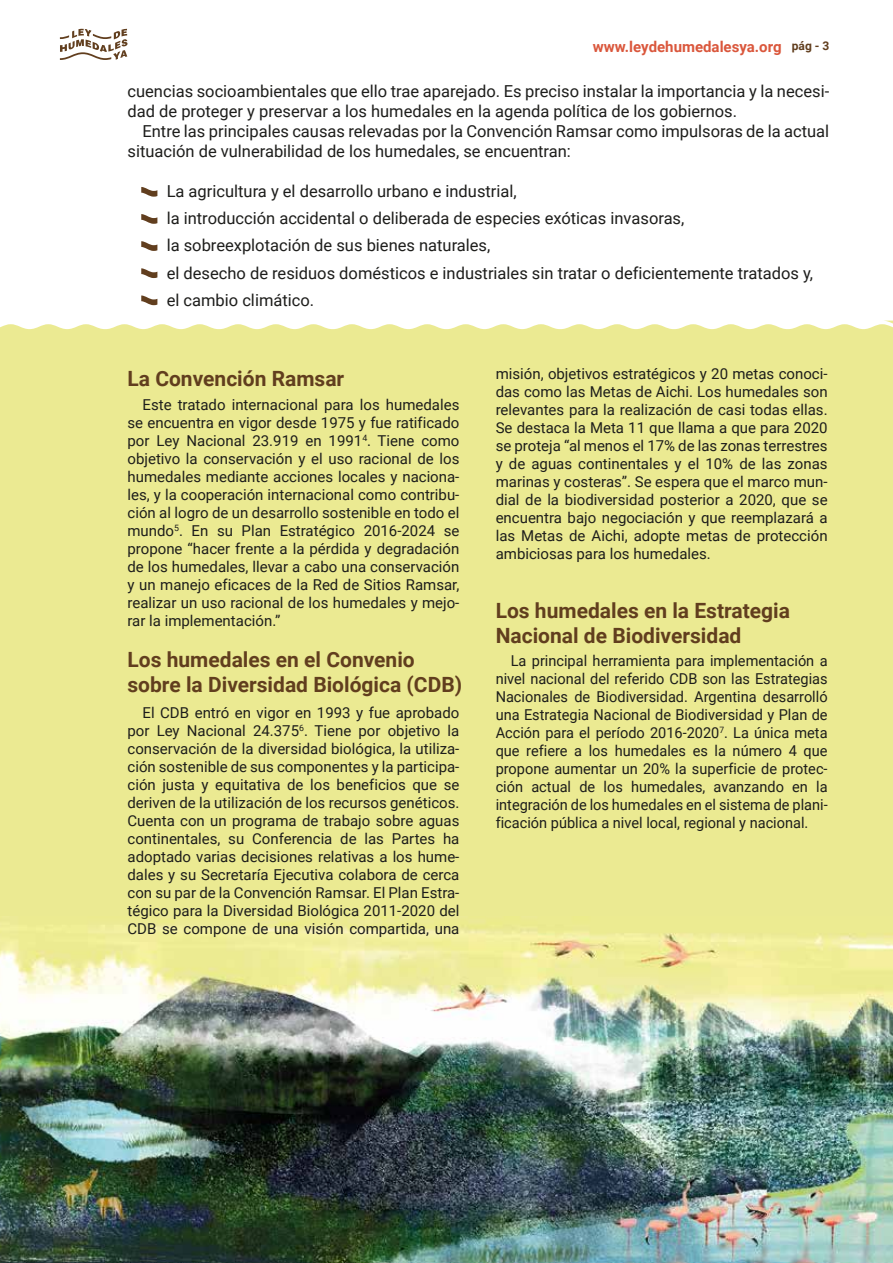
<style>
.page{position:relative;width:893px;height:1263px;background:#fff}
.page>*{position:absolute;margin:0;border:0;box-sizing:border-box;transform-origin:0 0}
.t1{font:700 21px/25.2px "Roboto";color:#613e1e}
.t2{font:16.5px/27.3px "Roboto";color:#1d1d1b}
.t3{font:15px/18px "Roboto";color:#1d1d1b;text-align:justify}
.t4{font:700 15px "Roboto";color:#da573c}
.t5{font:700 12px "Roboto";color:#613e1e}
</style>
<div class="page">
<div style="left:0;top:321px;width:893px;height:596px;background:#ebea92"></div>
<svg style="left:141px;top:187px;width:16px;height:10px"></svg>
<svg style="left:141px;top:214px;width:16px;height:10px"></svg>
<svg style="left:141px;top:241px;width:16px;height:10px"></svg>
<svg style="left:141px;top:268px;width:16px;height:10px"></svg>
<svg style="left:141px;top:295px;width:16px;height:10px"></svg>
<img style="left:0;top:917px;width:893px;height:346px">
<svg style="left:60px;top:29px;width:68px;height:31px"></svg>
<p class="t4" style="left:593px;top:37px;width:190px">www.leydehumedalesya.org</p>
<p class="t5" style="left:792px;top:38px;width:39px">pág - 3</p>
<p class="t2" style="left:128px;top:81px;width:703px;line-height:19.8px">cuencias socioambientales que ello trae aparejado. Es preciso instalar la importancia y la necesi&shy;dad de proteger y preservar a los humedales en la agenda política de los gobiernos.</p>
<p class="t2" style="left:128px;top:121px;width:703px;line-height:19.8px;text-indent:15px">Entre las principales causas relevadas por la Convención Ramsar como impulsoras de la actual situación de vulnerabilidad de los humedales, se encuentran:</p>
<p class="t2" style="left:167px;top:177px;width:648px">La agricultura y el desarrollo urbano e industrial,<br>la introducción accidental o deliberada de especies exóticas invasoras,<br>la sobreexplotación de sus bienes naturales,<br>el desecho de residuos domésticos e industriales sin tratar o deficientemente tratados y, el cambio climático.</p>
<h1 class="t1" style="left:128px;top:365px;width:218px">La Convención Ramsar</h1>
<p class="t3" style="left:128px;top:395px;width:333px;text-indent:15px">Este tratado internacional para los humedales se encuentra en vigor desde 1975 y fue ratificado por Ley Nacional 23.919 en 1991<sup>4</sup>. Tiene como objetivo la conservación y el uso racional de los humedales mediante acciones locales y naciona&shy;les, y la cooperación internacional como contribu&shy;ción al logro de un desarrollo sostenible en todo el mundo<sup>5</sup>. En su Plan Estratégico 2016-2024 se propone “hacer frente a la pérdida y degradación de los humedales, llevar a cabo una conservación y un manejo eficaces de la Red de Sitios Ramsar, realizar un uso racional de los humedales y mejo&shy;rar la implementación.”</p>
<p class="t3" style="left:496px;top:364px;width:333px">misión, objetivos estratégicos y 20 metas conoci&shy;das como las Metas de Aichi. Los humedales son relevantes para la realización de casi todas ellas.<br>Se destaca la Meta 11 que llama a que para 2020 se proteja “al menos el 17% de las zonas terrestres y de aguas continentales y el 10% de las zonas marinas y costeras”. Se espera que el marco mun&shy;dial de la biodiversidad posterior a 2020, que se encuentra bajo negociación y que reemplazará a las Metas de Aichi, adopte metas de protección ambiciosas para los humedales.</p>
<h1 class="t1" style="left:496px;top:597px;width:296px">Los humedales en la Estrategia<br>Nacional de Biodiversidad</h1>
<h1 class="t1" style="left:128px;top:646px;width:336px">Los humedales en el Convenio sobre la Diversidad Biológica (CDB)</h1>
<p class="t3" style="left:496px;top:651px;width:334px;text-indent:15px">La principal herramienta para implementación a nivel nacional del referido CDB son las Estrategias Nacionales de Biodiversidad. Argentina desarrolló una Estrategia Nacional de Biodiversidad y Plan de Acción para el período 2016-2020<sup>7</sup>. La única meta que refiere a los humedales es la número 4 que propone aumentar un 20% la superficie de protec&shy;ción actual de los humedales, avanzando en la integración de los humedales en el sistema de plani&shy;ficación pública a nivel local, regional y nacional.</p>
<p class="t3" style="left:128px;top:703px;width:333px;text-indent:15px">El CDB entró en vigor en 1993 y fue aprobado por Ley Nacional 24.375<sup>6</sup>. Tiene por objetivo la conservación de la diversidad biológica, la utiliza&shy;ción sostenible de sus componentes y la participa&shy;ción justa y equitativa de los beneficios que se deriven de la utilización de los recursos genéticos.<br>Cuenta con un programa de trabajo sobre aguas continentales, su Conferencia de las Partes ha adoptado varias decisiones relativas a los hume&shy;dales y su Secretaría Ejecutiva colabora de cerca con su par de la Convención Ramsar. El Plan Estra&shy;tégico para la Diversidad Biológica 2011-2020 del CDB se compone de una visión compartida, una</p>
</div>
